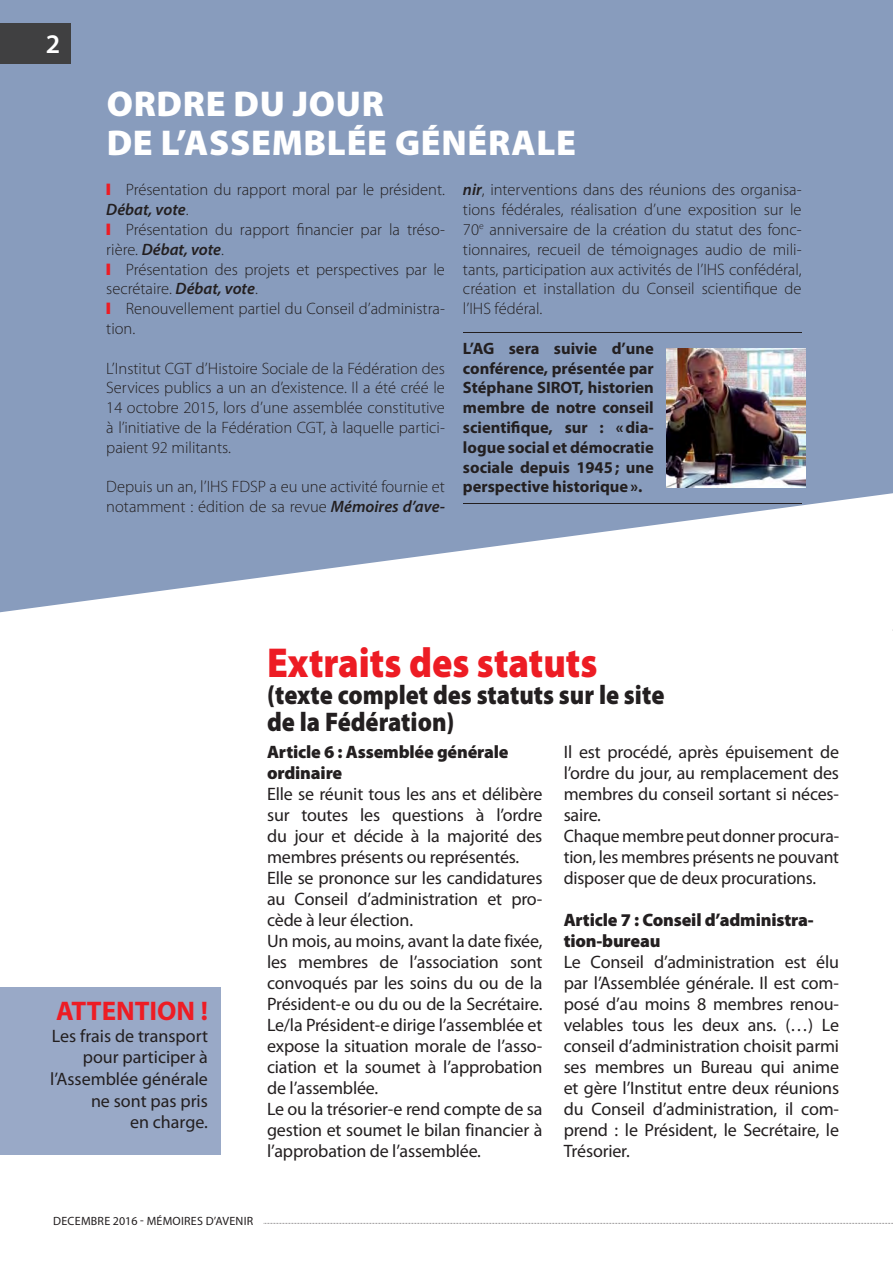
<style>
.page{position:relative;width:893px;height:1263px;background:#fff}
.page>*{position:absolute;margin:0;border:0;box-sizing:border-box;transform-origin:0 0}
.t1{font:900 42px "Myriad Pro";color:#ed1c24;scale:.9 1}
.t2{font:900 36px/39px "Myriad Pro";letter-spacing:.02em;color:#fff}
.t3{font:900 27px/27px "Myriad Pro";color:#231f20;scale:.9 1}
.t4{font:700 27px "Myriad Pro";color:#ed1c24}
.t5{font:600 27px "Myriad Pro";color:#fff}
.t6{font:18px/21px "Myriad Pro";letter-spacing:-.01em;color:#231f20}
.t7{font:900 18px/21px "Myriad Pro";letter-spacing:-.01em;color:#231f20}
.t8{font:300 16.5px/19.8px "Myriad Pro";color:#231f20}
.t9{font:700 16.5px/19.8px "Myriad Pro";color:#231f20;text-align:justify}
.t10{font:12px "Myriad Pro";letter-spacing:.02em;color:#231f20}
.s1{color:#ed1c24}
.s2{font-weight:600;font-style:italic}
</style>
<div class="page">
<svg style="left:263px;top:1223px;width:630px;height:1px"></svg>
<svg style="left:0;top:0;width:893px;height:613px;fill:#889cbd"></svg>
<div style="left:0;top:23px;width:70px;height:41px;background:#404041"></div>
<div style="left:0;top:987px;width:221px;height:167px;background:#99a9c7"></div>
<hr style="left:463px;top:332px;width:338px;height:1px;background:#231f20">
<hr style="left:463px;top:503px;width:338px;height:1px;background:#231f20">
<img style="left:666px;top:348px;width:139px;height:139px">
<h3 class="t5" style="left:46px;top:34px;width:16px">2</h3>
<h2 class="t2" style="left:107px;top:88px;width:471px">ORDRE DU JOUR<br>DE L’ASSEMBLÉE GÉNÉRALE</h2>
<p class="t8" style="left:106px;top:182px;width:340px"><span class="s1">❙</span> Présentation du rapport moral par le président.<br><span class="s2">Débat, vote</span>.<br><span class="s1">❙</span> Présentation du rapport financier par la tréso&shy;rière. <span class="s2">Débat, vote</span>.<br><span class="s1">❙</span> Présentation des projets et perspectives par le secrétaire. <span class="s2">Débat, vote</span>.<br><span class="s1">❙</span> Renouvellement partiel du Conseil d’administra&shy;tion.</p>
<p class="t8" style="left:106px;top:360px;width:340px;text-align:justify">L’Institut CGT d’Histoire Sociale de la Fédération des Services publics a un an d’existence. Il a été créé le 14 octobre 2015, lors d’une assemblée constitutive à l’initiative de la Fédération CGT, à laquelle partici&shy;paient 92 militants.</p>
<p class="t8" style="left:106px;top:479px;width:340px">Depuis un an, l’IHS FDSP a eu une activité fournie et notamment : édition de sa revue <span class="s2">Mémoires d’ave-</span></p>
<p class="t8" style="left:463px;top:182px;width:340px;text-align:justify"><span class="s2">nir</span>, interventions dans des réunions des organisa&shy;tions fédérales, réalisation d’une exposition sur le 70<sup>e</sup> anniversaire de la création du statut des fonc&shy;tionnaires, recueil de témoignages audio de mili&shy;tants, participation aux activités de l’IHS confédéral, création et installation du Conseil scientifique de l’IHS fédéral.</p>
<p class="t9" style="left:463px;top:340px;width:192px">L’AG sera suivie d’une conférence, présentée par Stéphane SIROT, historien membre de notre conseil scientifique, sur : « dia&shy;logue social et démocratie sociale depuis 1945 ; une perspective historique ».</p>
<h1 class="t1" style="left:267px;top:647px;width:369px">Extraits des statuts</h1>
<h3 class="t3" style="left:267px;top:684px;width:443px">(texte complet des statuts sur le site de la Fédération)</h3>
<h3 class="t4" style="left:56px;top:1001px;width:153px">ATTENTION !</h3>
<p class="t6" style="left:50px;top:1027px;width:159px;line-height:21.6px;text-align:right">Les frais de transport pour participer à l’Assemblée générale ne sont pas pris<br>en charge.</p>
<p class="t7" style="left:267px;top:743px;width:243px">Article 6 : Assemblée générale ordinaire</p>
<p class="t6" style="left:267px;top:785px;width:277px">Elle se réunit tous les ans et délibère sur toutes les questions à l’ordre du jour et décide à la majorité des membres présents ou représentés.<br>Elle se prononce sur les candidatures au Conseil d’administration et pro&shy;cède à leur élection.<br>Un mois, au moins, avant la date fixée, les membres de l’association sont convoqués par les soins du ou de la Président-e ou du ou de la Secrétaire.<br>Le/la Président-e dirige l’assemblée et expose la situation morale de l’asso&shy;ciation et la soumet à l’approbation de l’assemblée.<br>Le ou la trésorier-e rend compte de sa gestion et soumet le bilan financier à l’approbation de l’assemblée.</p>
<p class="t6" style="left:564px;top:743px;width:277px">Il est procédé, après épuisement de l’ordre du jour, au remplacement des membres du conseil sortant si néces&shy;saire.<br>Chaque membre peut donner procura&shy;tion, les membres présents ne pouvant disposer que de deux procurations.</p>
<p class="t7" style="left:564px;top:911px;width:251px">Article 7 : Conseil d’administra&shy;tion-bureau</p>
<p class="t6" style="left:564px;top:953px;width:277px;text-align:justify">Le Conseil d’administration est élu par l’Assemblée générale. Il est com&shy;posé d’au moins 8 membres renou&shy;velables tous les deux ans. (…) Le conseil d’administration choisit parmi ses membres un Bureau qui anime et gère l’Institut entre deux réunions du Conseil d’administration, il com&shy;prend : le Président, le Secrétaire, le Trésorier.</p>
<p class="t10" style="left:53px;top:1217px;width:201px">DECEMBRE 2016 - MÉMOIRES D’AVENIR</p>
</div>
